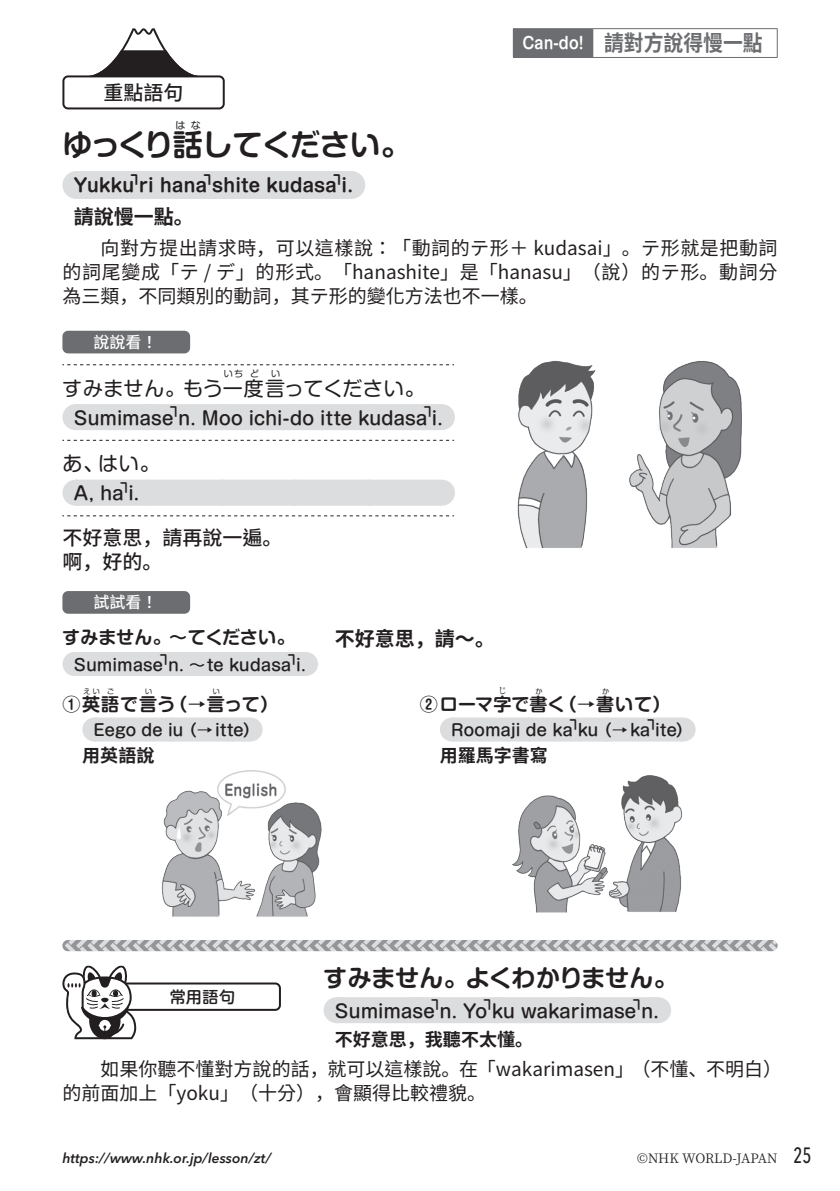
<style>
.page{position:relative;width:840px;height:1191px;background:#fff}
.page>*{position:absolute;margin:0;border:0;box-sizing:border-box;transform-origin:0 0}
._2p_Phrase_Title_JP{font:700 30px "Shin M Go Pr 6 De";letter-spacing:-.025em;color:#231f20}
._2p_Bonus_Title_JP{font:700 24px "Shin M Go Pr 6 De";letter-spacing:-.02em;color:#231f20}
._2p_Phrase_Head{font:700 22px "Noto Sans TC";color:#6c6d70;scale:.9 1}
._1p_Skit_JP{font:20px "Shin M Go Pr 6";letter-spacing:.015em;color:#231f20}
._1p_Skit_TC{font:500 20px/24px "Noto Sans TC";color:#231f20}
._2p_Try_TC{font:700 20px "Noto Sans TC";color:#231f20}
._2p_Phrase_Title_TC{font:700 20px "Noto Sans TC";color:#231f20}
._2p_Phrase_Descripti{font:19px/24px "Noto Sans TC";color:#231f20;text-align:justify}
._1p_Skit_Roman{font:500 18px "Shin M Go Pr 6";color:#231f20}
._2p_Bonus_Roman_JP{font:500 18px "Shin M Go Pr 6";letter-spacing:-.005em;color:#231f20}
._2p_Phrase_Title_rom{font:700 18px "Shin M Go Pr 6 De";letter-spacing:-.005em;color:#231f20}
._2p_Try_IL_JP{font:700 18px "Shin M Go Pr 6 De";letter-spacing:.02em;color:#231f20}
._2p_Try_JP{font:700 18px "Shin M Go Pr 6 De";letter-spacing:-.005em;color:#231f20}
._2p_Try_IL_JP-2{font:700 18px "Shin M Go Pr 6 De";letter-spacing:.05em;color:#231f20}
._2p_Bonus_Titke_TC{font:700 18px "Noto Sans TC";color:#231f20}
._2p_Try_IL_TC{font:700 18px "Noto Sans TC";color:#231f20}
._2p_Try_IL_Roman{font:500 16px "Shin M Go Pr 6";letter-spacing:.005em;color:#231f20}
._2p_Try_Roman{font:500 16px "Shin M Go Pr 6";letter-spacing:.005em;color:#231f20}
.Icon_Use_It__Try_It{font:500 16px "Noto Sans TC";color:#fff}
._2p_Phrase_Head_wt{font:700 16px "Shin M Go Pr 6 De";color:#fff;scale:.9 1}
.icon_Bonus_Phrase{font:500 16px "Shin M Go Pr 6";color:#231f20}
.t1{font:italic 600 14px "Avenir Next LT Pro";color:#231f20}
._2p_Phrase_Title_rom-2{font:700 14px "Shin M Go Pr 6 De";color:#231f20}
._1p_Skit_Roman-2{font:500 14px "Shin M Go Pr 6";color:#231f20}
._2p_Bonus_Roman_JP-2{font:500 14px "Shin M Go Pr 6";color:#231f20}
._2p_Try_Roman-2{font:500 14px "Shin M Go Pr 6";color:#231f20}
._2p_Try_IL_Roman-2{font:500 14px "Shin M Go Pr 6";color:#231f20}
.t2{font:13px "Noto Serif CJ Kjp";letter-spacing:-.015em;color:#231f20}
._2p_Phrase_Title_JP-2{font:10px "Shin M Go Pr 6";color:#231f20}
._1p_Skit_JP-2{font:9px "Shin M Go Pro";color:#231f20}
._2p_Try_IL_JP-3{font:700 9px "Shin M Go Pr 6 De";color:#231f20}
._2p_Try_IL_JP-4{font:7px "Shin M Go Pr 6";color:#231f20}
.s1{font-family:"Noto Sans CJ Ksc"}
.s2{font-family:"Avenir Next LT Pro";font-weight:500;font-stretch:condensed;font-size:22px}
</style>
<div class="page">
<svg style="left:93px;top:28px;width:101px;height:47px"></svg>
<div style="left:62px;top:75px;width:163px;height:34px;border:2px solid #231f20;border-radius:5px"></div>
<div style="left:76px;top:171px;width:274px;height:28px;background:#dcdddf"></div>
<svg style="left:350px;top:171px;width:1px;height:28px"></svg>
<svg style="left:62px;top:364px;width:392px;height:1px"></svg>
<svg style="left:62px;top:440px;width:392px;height:1px"></svg>
<svg style="left:62px;top:515px;width:392px;height:1px"></svg>
<div style="left:62px;top:331px;width:128px;height:22px;background:#6c6d70;border-radius:6px"></div>
<img style="left:517px;top:360px;width:225px;height:188px">
<div style="left:75px;top:404px;width:366px;height:26px;background:#dcdddf"></div>
<svg style="left:441px;top:404px;width:1px;height:26px"></svg>
<div style="left:75px;top:479px;width:366px;height:26px;background:#dcdddf"></div>
<svg style="left:148px;top:479px;width:256px;height:1px"></svg>
<svg style="left:441px;top:479px;width:1px;height:26px"></svg>
<div style="left:62px;top:591px;width:128px;height:23px;background:#6c6d70;border-radius:6px"></div>
<div style="left:74px;top:652px;width:231px;height:24px;background:#dcdddf"></div>
<svg style="left:305px;top:652px;width:1px;height:24px"></svg>
<div style="left:94px;top:717px;width:155px;height:24px;background:#dcdddf"></div>
<svg style="left:173px;top:717px;width:38px;height:1px"></svg>
<svg style="left:249px;top:717px;width:1px;height:24px"></svg>
<div style="left:451px;top:717px;width:231px;height:24px;background:#dcdddf"></div>
<svg style="left:530px;top:717px;width:114px;height:1px"></svg>
<svg style="left:682px;top:717px;width:1px;height:24px"></svg>
<img style="left:162px;top:770px;width:160px;height:147px">
<img style="left:512px;top:775px;width:170px;height:138px">
<svg style="left:62px;top:940px;width:715px;height:11px;background:#b5b6b9"></svg>
<div style="left:108px;top:982px;width:173px;height:28px;border:2px solid #231f20;border-radius:5px"></div>
<svg style="left:62px;top:965px;width:74px;height:74px"></svg>
<div style="left:336px;top:997px;width:320px;height:26px;background:#dcdddf"></div>
<svg style="left:656px;top:997px;width:1px;height:26px"></svg>
<div style="left:513px;top:29px;width:79px;height:28px;background:#6c6d70"></div>
<hr style="left:512px;top:28px;width:80px;height:1px;background:#6c6d70">
<svg style="left:512px;top:29px;width:1px;height:28px"></svg>
<hr style="left:592px;top:28px;width:185px;height:1px;background:#6c6d70">
<svg style="left:592px;top:29px;width:1px;height:28px"></svg>
<svg style="left:776px;top:29px;width:1px;height:28px"></svg>
<hr style="left:512px;top:57px;width:80px;height:1px;background:#6c6d70">
<hr style="left:592px;top:57px;width:185px;height:1px;background:#6c6d70">
<p class="_1p_Skit_TC" style="left:103px;top:81px;width:81px">重點語句</p>
<p class="_2p_Phrase_Title_JP" style="left:62px;top:120px;width:350px">ゆっくり話してください。</p>
<p class="_2p_Phrase_Title_JP-2" style="left:175px;top:117px;width:27px">はな</p>
<p class="_2p_Phrase_Head_wt" style="left:522px;top:30px;width:69px">Can-do!</p>
<p class="_2p_Phrase_Head" style="left:603px;top:31px;width:177px">請對方說得慢一點</p>
<p class="_2p_Phrase_Title_rom-2" style="left:129px;top:166px;width:15px">⎤</p>
<p class="_2p_Phrase_Title_rom-2" style="left:202px;top:166px;width:15px">⎤</p>
<p class="_2p_Phrase_Title_rom-2" style="left:332px;top:166px;width:15px">⎤</p>
<p class="_2p_Phrase_Title_TC" style="left:74px;top:206px;width:122px">請說慢一點<span class="s1">。</span></p>
<p class="_2p_Phrase_Descripti" style="left:62px;top:236px;width:716px;text-indent:38px">向對方提出請求時<span class="s1">，</span>可以這樣說：「動詞的テ形＋ kudasai」<span class="s1">。</span>テ形就是把動詞的詞尾變成「テ / デ」的形式<span class="s1">。</span>「hanashite」是「hanasu」（說）的テ形<span class="s1">。</span>動詞分為三類<span class="s1">，</span>不同類別的動詞<span class="s1">，</span>其テ形的變化方法也不一樣<span class="s1">。</span></p>
<p class="Icon_Use_It__Try_It" style="left:93px;top:333px;width:65px">說說看！</p>
<p class="_1p_Skit_JP" style="left:62px;top:372px;width:364px">すみません。もう一度言ってください。</p>
<p class="_2p_Phrase_Title_rom" style="left:74px;top:171px;width:280px">Yukku ri hana shite kudasa i.</p>
<p class="_1p_Skit_JP-2" style="left:223px;top:366px;width:21px">いち</p>
<p class="_1p_Skit_JP-2" style="left:250px;top:366px;width:10px">ど</p>
<p class="_1p_Skit_JP-2" style="left:271px;top:366px;width:10px">い</p>
<p class="_1p_Skit_Roman" style="left:74px;top:403px;width:370px">Sumimase n. Moo ichi-do itte kudasa i.</p>
<p class="_1p_Skit_Roman-2" style="left:169px;top:398px;width:15px">⎤</p>
<p class="_1p_Skit_Roman-2" style="left:422px;top:398px;width:15px">⎤</p>
<p class="_1p_Skit_JP" style="left:62px;top:447px;width:99px">あ、はい。</p>
<p class="_1p_Skit_Roman" style="left:74px;top:478px;width:67px">A, ha i.</p>
<p class="_1p_Skit_Roman-2" style="left:119px;top:474px;width:16px">⎤</p>
<p class="_1p_Skit_TC" style="left:62px;top:526px;width:222px">不好意思<span class="s1">，</span>請再說一遍<span class="s1">。</span>啊<span class="s1">，</span>好的<span class="s1">。</span></p>
<p class="Icon_Use_It__Try_It" style="left:93px;top:593px;width:65px">試試看！</p>
<p class="_2p_Try_JP" style="left:62px;top:622px;width:234px">すみません。～てください。</p>
<p class="_2p_Try_Roman" style="left:74px;top:651px;width:233px">Sumimase n. ～te kudasa i.</p>
<p class="_2p_Try_Roman-2" style="left:159px;top:646px;width:15px">⎤</p>
<p class="_2p_Try_Roman-2" style="left:287px;top:646px;width:15px">⎤</p>
<p class="_2p_Try_IL_JP-4" style="left:83px;top:686px;width:18px">えい</p>
<p class="_2p_Try_IL_JP-4" style="left:107px;top:686px;width:8px">ご</p>
<p class="_2p_Try_IL_JP-4" style="left:145px;top:686px;width:8px">い</p>
<p class="_2p_Try_IL_JP-4" style="left:213px;top:686px;width:8px">い</p>
<p class="_2p_Try_IL_Roman" style="left:94px;top:717px;width:167px">Eego de iu （→itte）</p>
<p class="_2p_Try_IL_TC" style="left:82px;top:745px;width:73px">用英語說</p>
<p class="_2p_Try_IL_JP-2" style="left:62px;top:689px;width:218px">①英語で言う（→言って）</p>
<p class="_2p_Try_TC" style="left:334px;top:627px;width:161px">不好意思<span class="s1">，</span>請～<span class="s1">。</span></p>
<p class="_2p_Try_IL_JP-3" style="left:497px;top:683px;width:10px">じ</p>
<p class="_2p_Try_IL_JP-4" style="left:535px;top:686px;width:8px">か</p>
<p class="_2p_Try_IL_JP-4" style="left:602px;top:686px;width:8px">か</p>
<p class="_2p_Try_IL_Roman" style="left:451px;top:717px;width:242px">Roomaji de ka ku （→ka ite）</p>
<p class="_2p_Try_IL_JP" style="left:420px;top:689px;width:252px">②ローマ字で書く（→書いて）</p>
<p class="_2p_Try_IL_Roman-2" style="left:568px;top:711px;width:15px">⎤</p>
<p class="_2p_Try_IL_Roman-2" style="left:645px;top:711px;width:15px">⎤</p>
<p class="_2p_Try_IL_TC" style="left:439px;top:745px;width:109px">用羅馬字書寫</p>
<p class="_2p_Bonus_Title_JP" style="left:323px;top:957px;width:356px">すみません。よくわかりません。</p>
<p class="_2p_Bonus_Roman_JP" style="left:334px;top:996px;width:325px">Sumimase n. Yo ku wakarimase n.</p>
<p class="icon_Bonus_Phrase" style="left:170px;top:983px;width:67px">常用語句</p>
<p class="_2p_Bonus_Roman_JP-2" style="left:430px;top:991px;width:15px">⎤</p>
<p class="_2p_Bonus_Roman_JP-2" style="left:482px;top:991px;width:15px">⎤</p>
<p class="_2p_Bonus_Roman_JP-2" style="left:631px;top:991px;width:15px">⎤</p>
<p class="_2p_Bonus_Titke_TC" style="left:334px;top:1029px;width:199px">不好意思<span class="s1">，</span>我聽不太懂<span class="s1">。</span></p>
<p class="_2p_Phrase_Descripti" style="left:62px;top:1057px;width:721px;text-indent:38px">如果你聽不懂對方說的話<span class="s1">，</span>就可以這樣說<span class="s1">。</span>在「wakarimasen」（不懂<span class="s1">、</span>不明白）的前面加上「yoku」（十分）<span class="s1">，</span>會顯得比較禮貌<span class="s1">。</span></p>
<p class="t1" style="left:62px;top:1149px;width:210px">https://www.nhk.or.jp/lesson/zt/</p>
<p class="t2" style="left:637px;top:1150px;width:176px">©NHK WORLD-JAPAN <span class="s2">25</span></p>
</div>
